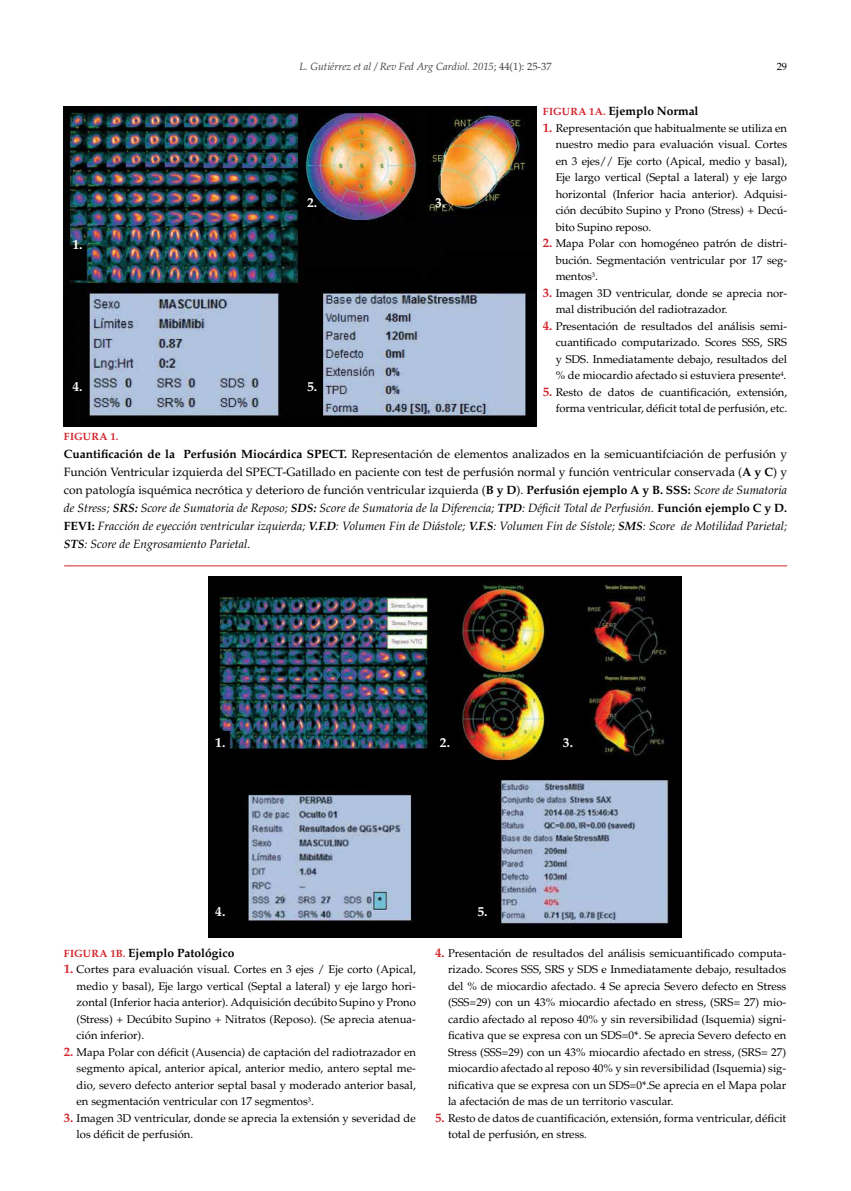
<style>
.page{position:relative;width:851px;height:1191px;background:#fff}
.page>*{position:absolute;margin:0;border:0;box-sizing:border-box;transform-origin:0 0}
.t1{font:700 13.5px "Palatino";color:#fff}
.t2{font:12px/18px "Palatino";color:#000;text-align:justify}
.t3{font:700 12px "Palatino";color:#000}
.t4{font:11.25px/16.5px "Palatino";color:#000;text-align:justify}
.t5{font:italic 10.5px "Palatino";color:#414042}
.t6{font:700 10.5px "Palatino";color:#d2232a}
.t7{font:10.5px "Palatino";color:#000}
.s1{font-style:normal}
.s2{font-size:10.5px;color:#d2232a}
.s3{font-weight:700;font-size:12.75px;color:#d2232a}
.s4{font-weight:700}
.s5{font-style:italic}
.s6{font-weight:700;font-style:italic}
</style>
<div class="page">
<hr style="left:64px;top:565px;width:723px;height:1px;background:#d2232a">
<img style="left:64px;top:106px;width:472px;height:321px">
<img style="left:208px;top:576px;width:473px;height:361px">
<p class="t5" style="left:299px;top:61px;width:254px">L. Gutiérrez et al / Rev Fed Arg Cardiol. 2015<span class="s1">; 44(1): 25-37</span></p>
<p class="t7" style="left:776px;top:60px;width:12px">29</p>
<p class="t1" style="left:72px;top:237px;width:12px">1.</p>
<p class="t1" style="left:307px;top:195px;width:12px">2.</p>
<p class="t1" style="left:435px;top:195px;width:12px">3.</p>
<p class="t1" style="left:72px;top:379px;width:12px">4.</p>
<p class="t1" style="left:307px;top:379px;width:12px">5.</p>
<p class="t6" style="left:543px;top:105px;width:15px">Figura</p>
<p class="t3" style="left:589px;top:104px;width:111px"><span class="s2">1A.</span> Ejemplo Normal</p>
<p class="t4" style="left:555px;top:120px;width:233px;text-indent:-13px"><span class="s3">1.</span> Representación que habitualmente se utiliza en nuestro medio para evaluación visual. Cortes en 3 ejes// Eje corto (Apical, medio y basal), Eje largo vertical (Septal a lateral) y eje largo horizontal (Inferior hacia anterior). Adquisi&shy;ción decúbito Supino y Prono (Stress) + Decú&shy;bito Supino reposo.</p>
<p class="t4" style="left:555px;top:235px;width:233px;text-indent:-13px"><span class="s3">2.</span> Mapa Polar con homogéneo patrón de distri&shy;bución. Segmentación ventricular por 17 seg&shy;mentos<sup>3</sup>.</p>
<p class="t4" style="left:555px;top:285px;width:233px;text-indent:-13px"><span class="s3">3.</span> Imagen 3D ventricular, donde se aprecia nor&shy;mal distribución del radiotrazador.</p>
<p class="t4" style="left:555px;top:318px;width:233px;text-indent:-13px"><span class="s3">4.</span> Presentación de resultados del análisis semi&shy;cuantificado computarizado. Scores SSS, SRS y SDS. Inmediatamente debajo, resultados del % de miocardio afectado si estuviera presente<sup>4</sup>.</p>
<p class="t4" style="left:543px;top:384px;width:246px;text-align:right"><span class="s3">5.</span> Resto de datos de cuantificación, extensión, forma ventricular, déficit total de perfusión, etc.</p>
<p class="t6" style="left:64px;top:430px;width:15px">Figura</p>
<p class="t6" style="left:110px;top:430px;width:10px">1.</p>
<p class="t2" style="left:64px;top:445px;width:724px"><span class="s4">Cuantificación de la Perfusión Miocárdica SPECT.</span> Representación de elementos analizados en la semicuantifciación de perfusión y Función Ventricular izquierda del SPECT-Gatillado en paciente con test de perfusión normal y función ventricular conservada (<span class="s4">A y C</span>) y con patología isquémica necrótica y deterioro de función ventricular izquierda (<span class="s4">B y D</span>). <span class="s4">Perfusión ejemplo A y B. SSS:</span> <span class="s5">Score de Sumatoria de Stress;</span> <span class="s6">SRS:</span> <span class="s5">Score de Sumatoria de Reposo;</span> <span class="s6">SDS:</span> <span class="s5">Score de Sumatoria de la Diferencia;</span> <span class="s6">TPD</span><span class="s5">: Déficit Total de Perfusión.</span> <span class="s4">Función ejemplo C y D.<br>FEVI:</span> <span class="s5">Fracción de eyección ventricular izquierda;</span> <span class="s6">V.F.D</span><span class="s5">: Volumen Fin de Diástole;</span> <span class="s6">V.F.S</span><span class="s5">: Volumen Fin de Sístole;</span> <span class="s6">SMS</span><span class="s5">: Score de Motilidad Parietal; </span><span class="s6">STS</span><span class="s5">: Score de Engrosamiento Parietal.</span></p>
<p class="t1" style="left:215px;top:734px;width:12px">1.</p>
<p class="t1" style="left:440px;top:734px;width:12px">2.</p>
<p class="t1" style="left:563px;top:734px;width:12px">3.</p>
<p class="t1" style="left:215px;top:903px;width:12px">4.</p>
<p class="t1" style="left:477px;top:903px;width:12px">5.</p>
<p class="t6" style="left:64px;top:947px;width:15px">Figura</p>
<p class="t3" style="left:110px;top:945px;width:126px"><span class="s2">1B.</span> Ejemplo Patológico</p>
<p class="t4" style="left:77px;top:961px;width:341px;text-indent:-13px"><span class="s3">1.</span> Cortes para evaluación visual. Cortes en 3 ejes / Eje corto (Apical, medio y basal), Eje largo vertical (Septal a lateral) y eje largo hori&shy;zontal (Inferior hacia anterior). Adquisición decúbito Supino y Prono (Stress) + Decúbito Supino + Nitratos (Reposo). (Se aprecia atenua&shy;ción inferior).</p>
<p class="t4" style="left:77px;top:1044px;width:341px;text-indent:-13px"><span class="s3">2.</span> Mapa Polar con déficit (Ausencia) de captación del radiotrazador en segmento apical, anterior apical, anterior medio, antero septal me&shy;dio, severo defecto anterior septal basal y moderado anterior basal, en segmentación ventricular con 17 segmentos<sup>3</sup>.</p>
<p class="t4" style="left:77px;top:1110px;width:341px;text-indent:-13px"><span class="s3">3.</span> Imagen 3D ventricular, donde se aprecia la extensión y severidad de los déficit de perfusión.</p>
<p class="t4" style="left:448px;top:944px;width:340px;text-indent:-13px"><span class="s3">4.</span> Presentación de resultados del análisis semicuantificado computa&shy;rizado. Scores SSS, SRS y SDS e Inmediatamente debajo, resultados del % de miocardio afectado. 4 Se aprecia Severo defecto en Stress (SSS=29) con un 43% miocardio afectado en stress, (SRS= 27) mio&shy;cardio afectado al reposo 40% y sin reversibilidad (Isquemia) signi&shy;ficativa que se expresa con un SDS=0*. Se aprecia Severo defecto en Stress (SSS=29) con un 43% miocardio afectado en stress, (SRS= 27) miocardio afectado al reposo 40% y sin reversibilidad (Isquemia) sig&shy;nificativa que se expresa con un SDS=0*.Se aprecia en el Mapa polar la afectación de mas de un territorio vascular.</p>
<p class="t4" style="left:448px;top:1109px;width:340px;text-indent:-13px"><span class="s3">5.</span> Resto de datos de cuantificación, extensión, forma ventricular, déficit total de perfusión, en stress.</p>
</div>
